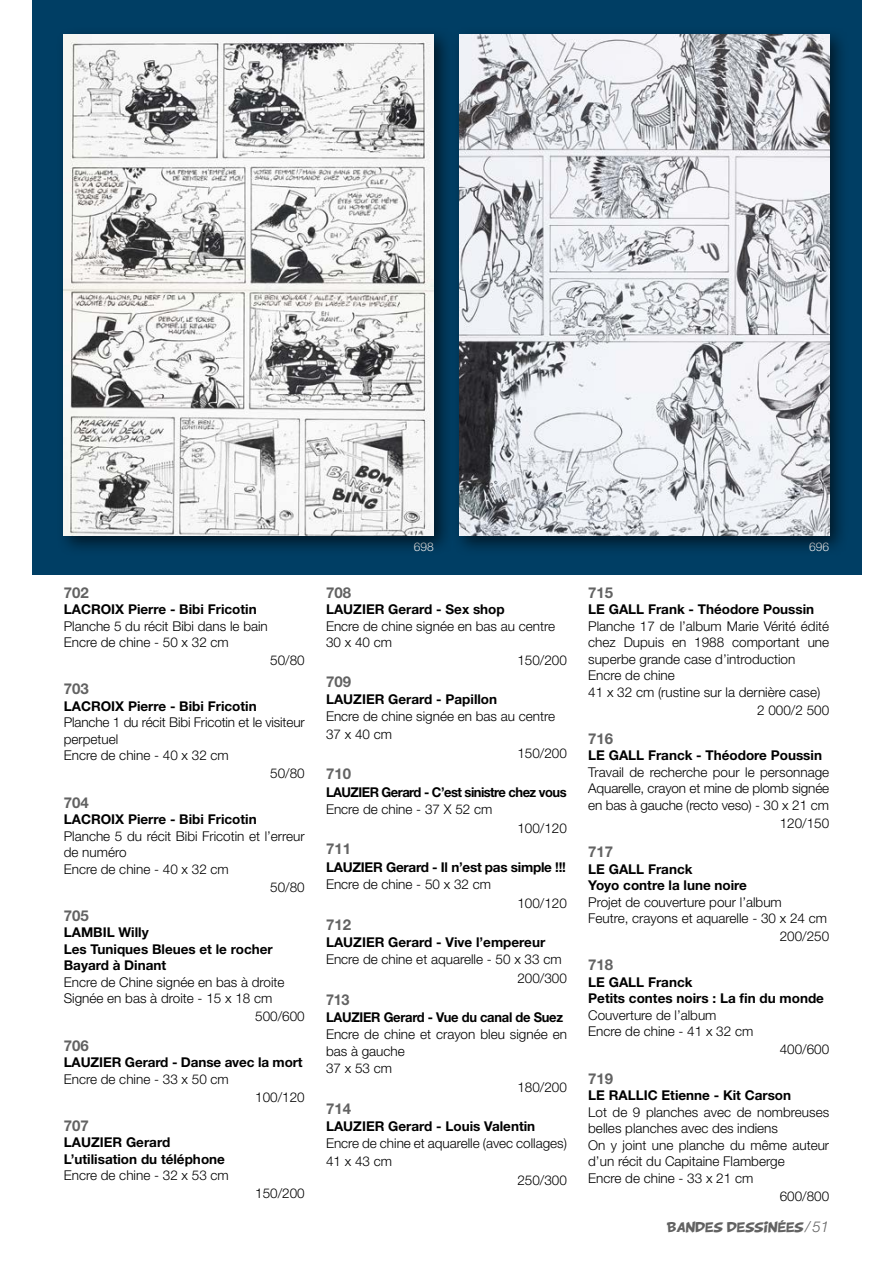
<style>
.page{position:relative;width:893px;height:1263px;background:#fff}
.page>*{position:absolute;margin:0;border:0;box-sizing:border-box;transform-origin:0 0}
.t1{font:700 15px "Helvetica Neue LT Std";color:#626262}
.t2{font:15px "Uderzo Titrage";color:#626262}
.t3{font:700 15px "Helvetica Neue LT Std";color:#626262;scale:.96 1}
.t4{font:300 13.5px/16.5px "Helvetica Neue LT Std";color:#000}
.t5{font:700 13.5px/16.5px "Helvetica Neue LT Std";color:#000}
.t6{font:700 13.5px "Helvetica Neue LT Std";letter-spacing:-.04em;color:#000;scale:.96 1}
.t7{font:700 13.5px "Helvetica Neue LT Std";letter-spacing:-.02em;color:#000}
.t8{font:700 13.5px "Helvetica Neue LT Std";letter-spacing:-.02em;color:#000;scale:.96 1}
.t9{font:300 12px "Helvetica Neue LT Std";color:#fff}
.s1{font-family:"Helvetica Neue LT Std";font-weight:300;font-style:italic}
</style>
<div class="page">
<div style="left:32px;top:0;width:829px;height:574px;background:#003e64"></div>
<div style="left:451px;top:26px;width:398px;height:530px;background:#000;opacity:.6"></div>
<img style="left:459px;top:34px;width:370px;height:502px">
<div style="left:55px;top:26px;width:399px;height:530px;background:#000;opacity:.6"></div>
<img style="left:64px;top:34px;width:370px;height:502px">
<p class="t1" style="left:64px;top:583px;width:27px">702</p>
<p class="t5" style="left:64px;top:601px;width:194px">LACROIX Pierre - Bibi Fricotin</p>
<p class="t4" style="left:64px;top:617px;width:206px">Planche 5 du récit Bibi dans le bain<br>Encre de chine - 50 x 32 cm</p>
<p class="t4" style="left:270px;top:652px;width:36px">50/80</p>
<p class="t1" style="left:64px;top:680px;width:27px">703</p>
<p class="t5" style="left:64px;top:697px;width:194px">LACROIX Pierre - Bibi Fricotin</p>
<p class="t4" style="left:64px;top:714px;width:242px">Planche 1 du récit Bibi Fricotin et le visiteur perpetuel<br>Encre de chine - 40 x 32 cm</p>
<p class="t4" style="left:270px;top:765px;width:36px">50/80</p>
<p class="t1" style="left:64px;top:793px;width:27px">704</p>
<p class="t5" style="left:64px;top:811px;width:194px">LACROIX Pierre - Bibi Fricotin</p>
<p class="t4" style="left:64px;top:827px;width:242px">Planche 5 du récit Bibi Fricotin et l’erreur de numéro<br>Encre de chine - 40 x 32 cm</p>
<p class="t4" style="left:270px;top:878px;width:36px">50/80</p>
<p class="t1" style="left:64px;top:906px;width:27px">705</p>
<p class="t5" style="left:64px;top:924px;width:211px">LAMBIL Willy<br>Les Tuniques Bleues et le rocher<br>Bayard à Dinant</p>
<p class="t4" style="left:64px;top:973px;width:222px">Encre de Chine signée en bas à droite<br>Signée en bas à droite - 15 x 18 cm</p>
<p class="t4" style="left:255px;top:1008px;width:51px">500/600</p>
<p class="t1" style="left:64px;top:1036px;width:27px">706</p>
<p class="t5" style="left:64px;top:1054px;width:240px">LAUZIER Gerard - Danse avec la mort</p>
<p class="t4" style="left:64px;top:1070px;width:167px">Encre de chine - 33 x 50 cm</p>
<p class="t4" style="left:255px;top:1088px;width:51px">100/120</p>
<p class="t1" style="left:64px;top:1116px;width:27px">707</p>
<p class="t5" style="left:64px;top:1134px;width:163px">LAUZIER Gerard<br>L’utilisation du téléphone</p>
<p class="t4" style="left:64px;top:1167px;width:167px">Encre de chine - 32 x 53 cm</p>
<p class="t4" style="left:255px;top:1185px;width:51px">150/200</p>
<p class="t9" style="left:414px;top:539px;width:22px">698</p>
<p class="t9" style="left:809px;top:539px;width:22px">696</p>
<p class="t1" style="left:326px;top:583px;width:27px">708</p>
<p class="t5" style="left:326px;top:601px;width:180px">LAUZIER Gerard - Sex shop</p>
<p class="t4" style="left:326px;top:617px;width:231px">Encre de chine signée en bas au centre<br>30 x 40 cm</p>
<p class="t4" style="left:517px;top:652px;width:51px">150/200</p>
<p class="t1" style="left:326px;top:672px;width:27px">709</p>
<p class="t5" style="left:326px;top:691px;width:173px">LAUZIER Gerard - Papillon</p>
<p class="t4" style="left:326px;top:707px;width:231px;line-height:17.4px">Encre de chine signée en bas au centre<br>37 x 40 cm</p>
<p class="t4" style="left:517px;top:744px;width:51px">150/200</p>
<p class="t1" style="left:326px;top:764px;width:27px">710</p>
<p class="t6" style="left:326px;top:783px;width:252px">LAUZIER Gerard - C’est sinistre chez vous</p>
<p class="t4" style="left:326px;top:800px;width:168px">Encre de chine - 37 X 52 cm</p>
<p class="t4" style="left:517px;top:819px;width:51px">100/120</p>
<p class="t1" style="left:326px;top:840px;width:27px">711</p>
<p class="t7" style="left:326px;top:858px;width:241px">LAUZIER Gerard - Il n’est pas simple !!!</p>
<p class="t4" style="left:326px;top:876px;width:167px">Encre de chine - 50 x 32 cm</p>
<p class="t4" style="left:517px;top:894px;width:51px">100/120</p>
<p class="t1" style="left:326px;top:915px;width:27px">712</p>
<p class="t5" style="left:326px;top:933px;width:221px">LAUZIER Gerard - Vive l’empereur</p>
<p class="t4" style="left:517px;top:950px;width:51px;line-height:18.9px;text-indent:-191px">Encre de chine et aquarelle - 50 x 33 cm<br>200/300</p>
<p class="t3" style="left:326px;top:990px;width:26px">713</p>
<p class="t8" style="left:326px;top:1009px;width:249px">LAUZIER Gerard - Vue du canal de Suez</p>
<p class="t4" style="left:326px;top:1026px;width:242px;line-height:17px">Encre de chine et crayon bleu signée en bas à gauche<br>37 x 53 cm</p>
<p class="t4" style="left:517px;top:1079px;width:51px">180/200</p>
<p class="t1" style="left:326px;top:1099px;width:27px">714</p>
<p class="t5" style="left:326px;top:1118px;width:211px">LAUZIER Gerard - Louis Valentin</p>
<p class="t4" style="left:326px;top:1134px;width:242px;line-height:17.4px">Encre de chine et aquarelle (avec collages)<br>41 x 43 cm</p>
<p class="t4" style="left:517px;top:1171px;width:51px">250/300</p>
<p class="t1" style="left:588px;top:583px;width:27px">715</p>
<p class="t5" style="left:588px;top:601px;width:228px">LE GALL Frank - Théodore Poussin</p>
<p class="t4" style="left:588px;top:617px;width:242px">Planche 17 de l’album Marie Vérité édité chez Dupuis en 1988 comportant une superbe grande case d’introduction<br>Encre de chine<br>41 x 32 cm (rustine sur la dernière case)</p>
<p class="t4" style="left:757px;top:701px;width:74px">2 000/2 500</p>
<p class="t1" style="left:588px;top:729px;width:27px">716</p>
<p class="t5" style="left:588px;top:747px;width:235px">LE GALL Franck - Théodore Poussin</p>
<p class="t4" style="left:588px;top:763px;width:242px;text-align:justify">Travail de recherche pour le personnage Aquarelle, crayon et mine de plomb signée en bas à gauche (recto veso) - 30 x 21 cm</p>
<p class="t4" style="left:780px;top:814px;width:51px">120/150</p>
<p class="t1" style="left:588px;top:842px;width:27px">717</p>
<p class="t5" style="left:588px;top:860px;width:160px">LE GALL Franck<br>Yoyo contre la lune noire</p>
<p class="t4" style="left:588px;top:893px;width:240px">Projet de couverture pour l’album<br>Feutre, crayons et aquarelle - 30 x 24 cm</p>
<p class="t4" style="left:780px;top:928px;width:51px">200/250</p>
<p class="t1" style="left:588px;top:956px;width:27px">718</p>
<p class="t5" style="left:588px;top:973px;width:237px">LE GALL Franck<br>Petits contes noirs : La fin du monde</p>
<p class="t4" style="left:588px;top:1006px;width:167px">Couverture de l’album<br>Encre de chine - 41 x 32 cm</p>
<p class="t4" style="left:780px;top:1041px;width:51px">400/600</p>
<p class="t1" style="left:588px;top:1069px;width:27px">719</p>
<p class="t5" style="left:588px;top:1087px;width:204px">LE RALLIC Etienne - Kit Carson</p>
<p class="t4" style="left:588px;top:1103px;width:242px">Lot de 9 planches avec de nombreuses belles planches avec des indiens<br>On y joint une planche du même auteur d’un récit du Capitaine Flamberge<br>Encre de chine - 33 x 21 cm</p>
<p class="t4" style="left:780px;top:1187px;width:51px">600/800</p>
<p class="t2" style="left:667px;top:1219px;width:11px">BANDES</p>
<p class="t2" style="left:727px;top:1219px;width:10px">DESSIN</p>
<p class="t2" style="left:778px;top:1219px;width:53px">ÉES<span class="s1">/51</span></p>
</div>
